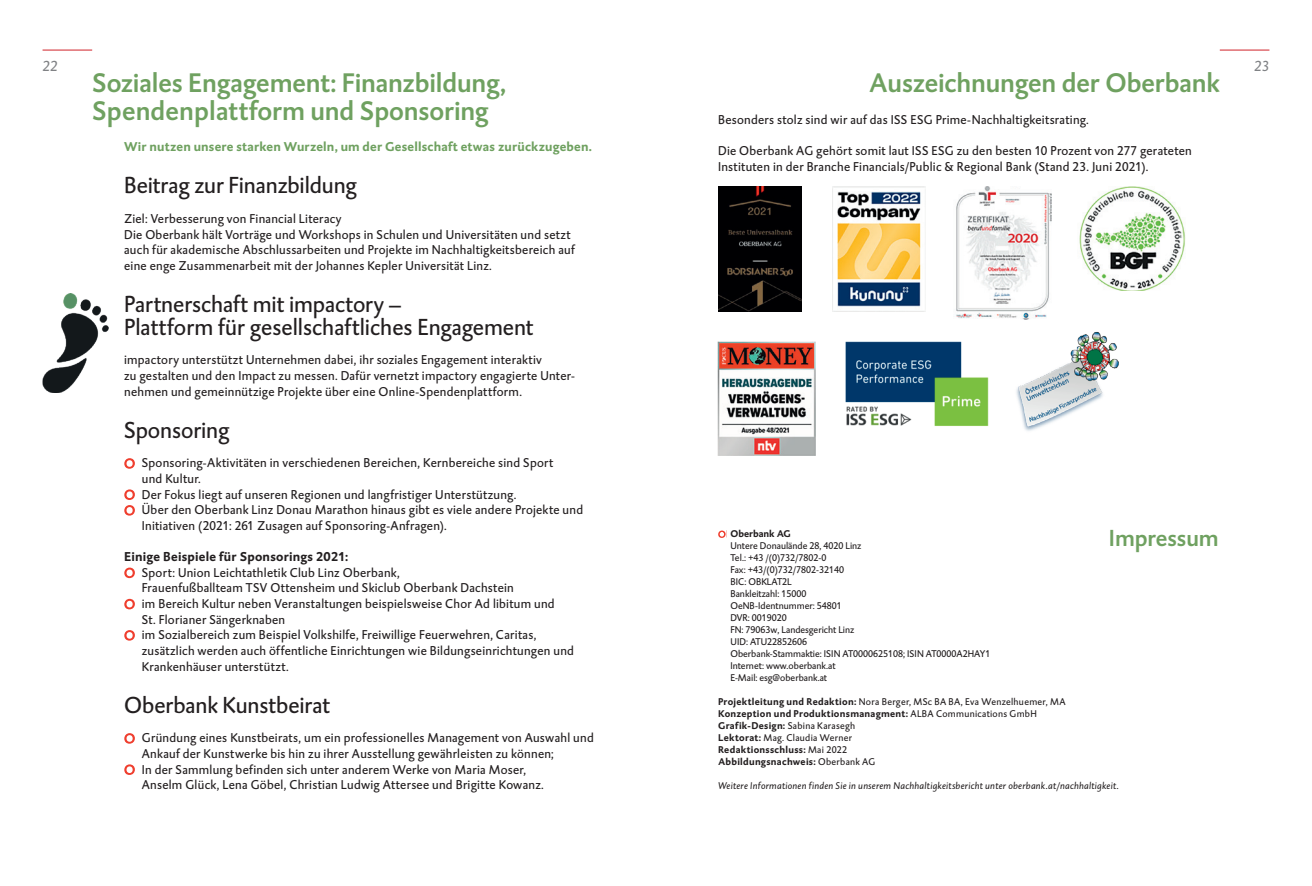
<style>
.page{position:relative;width:1312px;height:886px;background:#fff}
.page>*{position:absolute;margin:0;border:0;box-sizing:border-box;transform-origin:0 0}
.t1{font:27.5px "DTL Caspari T Medium";letter-spacing:-.005em;color:#6fa160}
.t2{font:23.75px/22.5px "DTL Caspari T";color:#231f20}
.t3{font:23.75px "DTL Caspari T Medium";letter-spacing:-.005em;color:#6fa160}
.t4{font:italic 15px "DTL Caspari T";color:#808285}
.t5{font:13.12px/15.6px "DTL Caspari T";letter-spacing:.02em;color:#231f20}
.t6{font:700 13.12px "DTL Caspari T";letter-spacing:.015em;color:#6fa160}
.t7{font:700 13.12px "DTL Caspari T";letter-spacing:.02em;color:#231f20}
.t8{font:10px/12px "DTL Caspari T";color:#231f20}
.t9{font:700 10px/12px "DTL Caspari T";letter-spacing:.025em;color:#231f20}
.t10{font:italic 10px "DTL Caspari T";letter-spacing:.025em;color:#231f20}
.t11{font:700 10px "DTL Caspari T";color:#231f20}
.s1{font-weight:400}
</style>
<div class="page">
<img style="left:845px;top:341px;width:144px;height:85px">
<svg style="left:124px;top:458px;width:11px;height:11px"></svg>
<svg style="left:124px;top:489px;width:11px;height:27px"></svg>
<svg style="left:124px;top:567px;width:11px;height:11px"></svg>
<svg style="left:124px;top:599px;width:11px;height:10px"></svg>
<svg style="left:124px;top:630px;width:11px;height:11px"></svg>
<svg style="left:124px;top:733px;width:11px;height:11px"></svg>
<svg style="left:124px;top:764px;width:11px;height:11px"></svg>
<svg style="left:718px;top:530px;width:7px;height:8px"></svg>
<img style="left:718px;top:186px;width:83px;height:125px">
<img style="left:1079px;top:186px;width:106px;height:105px">
<img style="left:717px;top:342px;width:98px;height:114px">
<img style="left:832px;top:186px;width:93px;height:125px">
<img style="left:1016px;top:332px;width:103px;height:99px">
<img style="left:956px;top:186px;width:94px;height:134px">
<img style="left:42px;top:294px;width:67px;height:98px">
<hr style="left:1219px;top:50px;width:50px;height:1px;background:#d1232a">
<hr style="left:43px;top:50px;width:49px;height:1px;background:#d1232a">
<p class="t4" style="left:43px;top:57px;width:17px">22</p>
<p class="t4" style="left:1253px;top:57px;width:17px">23</p>
<h1 class="t1" style="left:92px;top:66px;width:415px">Soziales Engagement: Finanzbildung,</h1>
<h1 class="t1" style="left:869px;top:66px;width:352px">Auszeichnungen der Oberbank</h1>
<h1 class="t1" style="left:92px;top:93px;width:398px">Spendenplattform und Sponsoring</h1>
<p class="t5" style="left:718px;top:112px;width:372px">Besonders stolz sind wir auf das ISS ESG Prime-Nachhaltigkeitsrating.</p>
<p class="t5" style="left:718px;top:143px;width:475px">Die Oberbank AG gehört somit laut ISS ESG zu den besten 10 Prozent von 277 gerateten<br>Instituten in der Branche Financials/Public &amp; Regional Bank (Stand 23. Juni 2021).</p>
<p class="t6" style="left:124px;top:138px;width:469px">Wir nutzen unsere starken Wurzeln, um der Gesellschaft etwas zurückzugeben.</p>
<h2 class="t2" style="left:124px;top:174px;width:234px">Beitrag zur Finanzbildung</h2>
<p class="t5" style="left:124px;top:211px;width:452px">Ziel: Verbesserung von Financial Literacy<br>Die Oberbank hält Vorträge und Workshops in Schulen und Universitäten und setzt auch für akademische Abschlussarbeiten und Projekte im Nachhaltigkeitsbereich auf eine enge Zusammenarbeit mit der Johannes Kepler Universität Linz.</p>
<h2 class="t2" style="left:124px;top:293px;width:411px">Partnerschaft mit impactory –<br>Plattform für gesellschaftliches Engagement</h2>
<p class="t5" style="left:124px;top:352px;width:452px">impactory unterstützt Unternehmen dabei, ihr soziales Engagement interaktiv<br>zu gestalten und den Impact zu messen. Dafür vernetzt impactory engagierte Unter&shy;nehmen und gemeinnützige Projekte über eine Online-Spendenplattform.</p>
<h2 class="t2" style="left:124px;top:418px;width:107px">Sponsoring</h2>
<p class="t5" style="left:142px;top:455px;width:442px">Sponsoring-Aktivitäten in verschiedenen Bereichen, Kernbereiche sind Sport<br>und Kultur.<br>Der Fokus liegt auf unseren Regionen und langfristiger Unterstützung.<br>Über den Oberbank Linz Donau Marathon hinaus gibt es viele andere Projekte und Initiativen (2021: 261 Zusagen auf Sponsoring-Anfragen).</p>
<p class="t7" style="left:124px;top:548px;width:226px">Einige Beispiele für Sponsorings 2021:</p>
<p class="t5" style="left:142px;top:565px;width:433px">Sport: Union Leichtathletik Club Linz Oberbank,<br>Frauenfußballteam TSV Ottensheim und Skiclub Oberbank Dachstein<br>im Bereich Kultur neben Veranstaltungen beispielsweise Chor Ad libitum und<br>St. Florianer Sängerknaben<br>im Sozialbereich zum Beispiel Volkshilfe, Freiwillige Feuerwehren, Caritas, zusätzlich werden auch öffentliche Einrichtungen wie Bildungseinrichtungen und Krankenhäuser unterstützt.</p>
<h2 class="t2" style="left:124px;top:693px;width:207px">Oberbank Kunstbeirat</h2>
<p class="t5" style="left:142px;top:730px;width:453px">Gründung eines Kunstbeirats, um ein professionelles Management von Auswahl und Ankauf der Kunstwerke bis hin zu ihrer Ausstellung gewährleisten zu können;<br>In der Sammlung befinden sich unter anderem Werke von Maria Moser,<br>Anselm Glück, Lena Göbel, Christian Ludwig Attersee und Brigitte Kowanz.</p>
<h2 class="t3" style="left:1108px;top:522px;width:111px">Impressum</h2>
<p class="t11" style="left:730px;top:527px;width:62px">Oberbank AG</p>
<p class="t8" style="left:730px;top:540px;width:261px">Untere Donaulände 28, 4020 Linz<br>Tel.: +43 /(0)732/7802-0<br>Fax: +43/(0)732/7802-32140<br>BIC: OBKLAT2L<br>Bankleitzahl: 15000<br>OeNB-Identnummer: 54801<br>DVR: 0019020<br>FN: 79063w, Landesgericht Linz<br>UID: ATU22852606<br>Oberbank-Stammaktie: ISIN AT0000625108; ISIN AT0000A2HAY1<br>Internet: www.oberbank.at<br>E-Mail: esg@oberbank.at</p>
<p class="t9" style="left:718px;top:696px;width:349px">Projektleitung und Redaktion: <span class="s1">Nora Berger, MSc BA BA, Eva Wenzelhuemer, MA </span>Konzeption und Produktionsmanagment: <span class="s1">ALBA Communications GmbH </span>Grafik-Design: <span class="s1">Sabina Karasegh<br></span>Lektorat: <span class="s1">Mag. Claudia Werner<br></span>Redaktionsschluss: <span class="s1">Mai 2022<br></span>Abbildungsnachweis: <span class="s1">Oberbank AG</span></p>
<p class="t10" style="left:718px;top:780px;width:402px">Weitere Informationen finden Sie in unserem Nachhaltigkeitsbericht unter oberbank.at/nachhaltigkeit.</p>
</div>
